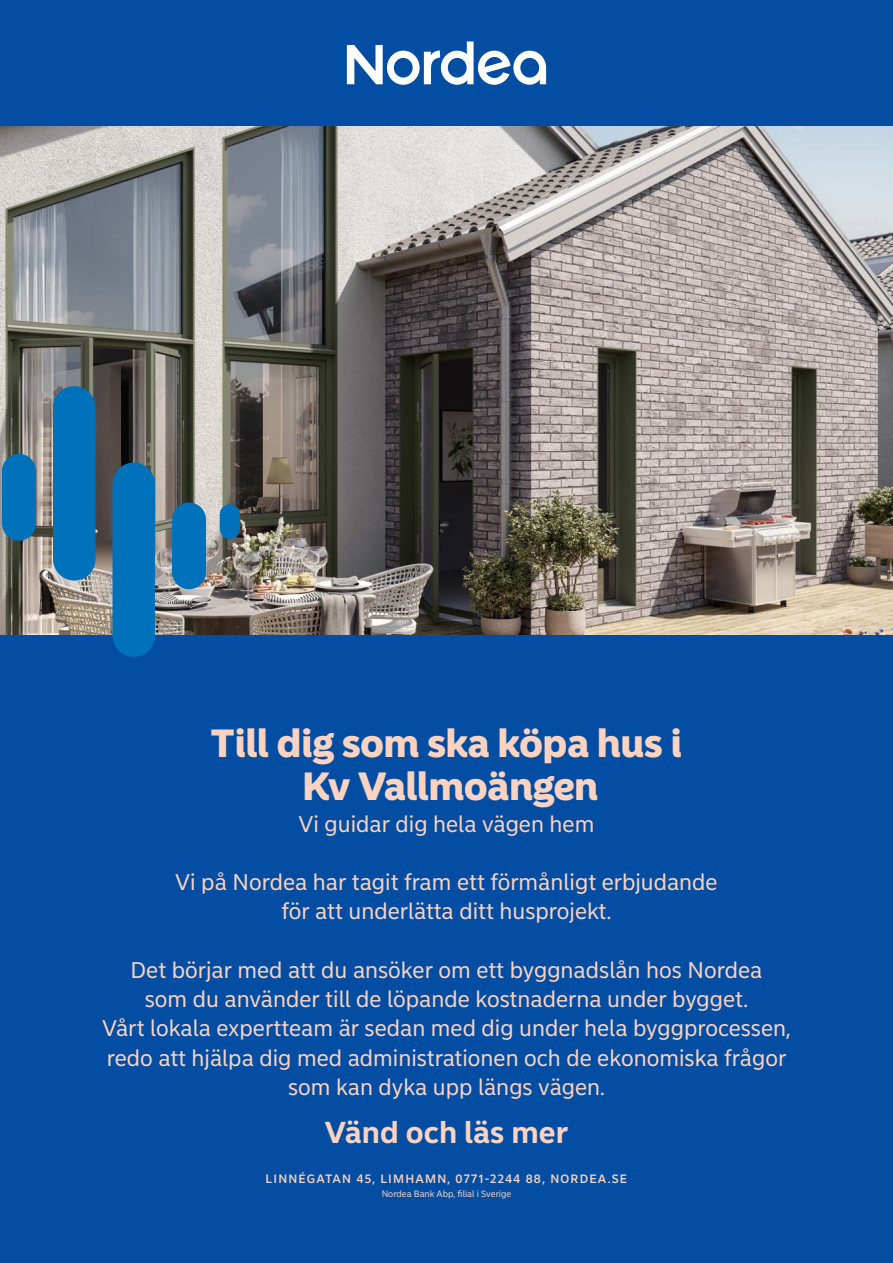
<style>
.page{position:relative;width:893px;height:1263px;background:#034ea2}
.page>*{position:absolute;margin:0;border:0;box-sizing:border-box;transform-origin:0 0}
.t1{font:900 39px "Nordea Sans Large";color:#fcd3c1}
.t2{font:700 30px "Nordea Sans Small";color:#fcd3c1}
.t3{font:22.5px "Nordea Sans Small";color:#fcd3c1}
.t4{font:500 12px "Nordea Sans Small";letter-spacing:.1em;color:#fcd3c1}
.t5{font:9px "Nordea Sans Small";color:#fcd3c1}
</style>
<div class="page">
<svg style="left:347px;top:41px;width:199px;height:44px"></svg>
<img style="left:0;top:126px;width:893px;height:508px">
<div style="left:2px;top:454px;width:34px;height:87px;background:#0072bc;border-radius:17px"></div>
<div style="left:220px;top:504px;width:20px;height:35px;background:#0072bc;border-radius:10px"></div>
<div style="left:172px;top:502px;width:34px;height:87px;background:#0072bc;border-radius:17px"></div>
<svg style="left:53px;top:386px;width:43px;height:195px;background:#0873b8"></svg>
<div style="left:113px;top:462px;width:42px;height:195px;background:#0072bc"></div>
<p class="t1" style="left:211px;top:720px;width:472px">Till dig som ska köpa hus i</p>
<p class="t1" style="left:303px;top:763px;width:297px">Kv Vallmoängen</p>
<p class="t3" style="left:299px;top:810px;width:297px">Vi guidar dig hela vägen hem</p>
<p class="t3" style="left:175px;top:869px;width:544px">Vi på Nordea har tagit fram ett förmånligt erbjudande</p>
<p class="t3" style="left:282px;top:898px;width:331px">för att underlätta ditt husprojekt.</p>
<p class="t3" style="left:131px;top:956px;width:633px">Det börjar med att du ansöker om ett byggnadslån hos Nordea</p>
<p class="t3" style="left:145px;top:986px;width:605px">som du använder till de löpande kostnaderna under bygget.</p>
<p class="t3" style="left:102px;top:1015px;width:690px">Vårt lokala expertteam är sedan med dig under hela byggprocessen,</p>
<p class="t3" style="left:107px;top:1044px;width:681px">redo att hjälpa dig med administrationen och de ekonomiska frågor</p>
<p class="t3" style="left:288px;top:1073px;width:318px">som kan dyka upp längs vägen.</p>
<p class="t2" style="left:325px;top:1114px;width:245px">Vänd och läs mer</p>
<p class="t4" style="left:266px;top:1171px;width:363px">LINNÉGATAN 45, LIMHAMN, 0771-2244 88, NORDEA.SE</p>
<p class="t5" style="left:382px;top:1189px;width:131px">Nordea Bank Abp, filial i Sverige</p>
</div>
